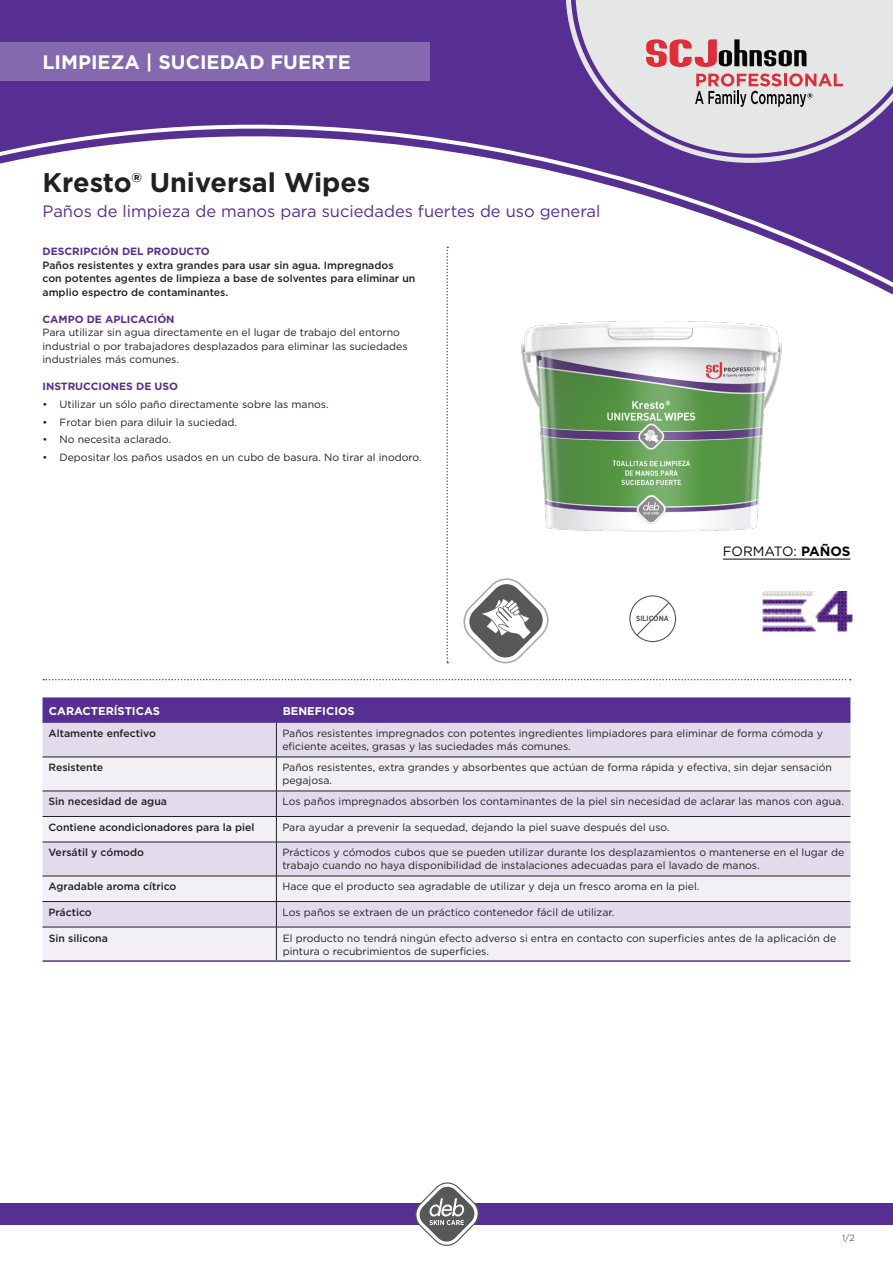
<style>
.page{position:relative;width:893px;height:1263px;background:#fff}
.page>*{position:absolute;margin:0;border:0;box-sizing:border-box;transform-origin:0 0}
.Product_Title{font:700 27px "Gotham";color:#231f20}
.t1{font:700 19.5px "Gotham";color:#fff}
.t2{font:16.5px "Gotham";color:#572e91}
.t3{font:13.5px "Gotham";letter-spacing:-.01em;color:#0a0604}
.t4{font:700 11.25px "Gotham";color:#fff}
.t5{font:10.5px/12.8px "Gotham";color:#231f20}
.t6{font:500 10.5px/13.5px "Gotham";color:#231f20}
.t7{font:700 10.5px "Gotham";color:#572e91}
.t8{font:300 9px "Gotham";color:#231f20}
.t9{font:700 7.5px "Gotham Narrow";color:#57585a}
.s1{font-weight:700}
</style>
<div class="page">
<div style="left:0;top:0;width:893px;height:295px;background:#572e91"></div>
<svg style="left:0;top:119px;width:893px;height:175px"></svg>
<div style="left:0;top:1203px;width:893px;height:22px;background:#572e91"></div>
<svg style="left:415px;top:1182px;width:64px;height:64px"></svg>
<div style="left:0;top:43px;width:429px;height:38px;background:#8469ae"></div>
<svg style="left:566px;top:0;width:327px;height:163px;background:#6d4b9e"></svg>
<svg style="left:575px;top:0;width:318px;height:154px;background:#c8c1d5"></svg>
<svg style="left:646px;top:39px;width:161px;height:28px;background:#b2878a"></svg>
<svg style="left:695px;top:73px;width:148px;height:34px;background:#ccacae"></svg>
<svg style="left:446px;top:247px;width:2px;height:416px"></svg>
<svg style="left:43px;top:679px;width:808px;height:1px"></svg>
<hr style="left:723px;top:559px;width:127px;height:1px;background:#0a0604">
<svg style="left:43px;top:697px;width:807px;height:26px;background:#5a3293"></svg>
<div style="left:43px;top:723px;width:807px;height:34px;background:#e1dbec"></div>
<svg style="left:43px;top:758px;width:807px;height:202px;fill:#f2eff7"></svg>
<hr style="left:43px;top:842px;width:233px;height:1px;background:#231f20">
<hr style="left:276px;top:842px;width:574px;height:1px;background:#231f20">
<hr style="left:276px;top:842px;width:1px;height:34px;background:#231f20">
<hr style="left:43px;top:876px;width:233px;height:1px;background:#231f20">
<hr style="left:276px;top:876px;width:574px;height:1px;background:#231f20">
<hr style="left:43px;top:901px;width:233px;height:1px;background:#231f20">
<hr style="left:276px;top:901px;width:574px;height:1px;background:#231f20">
<hr style="left:276px;top:723px;width:1px;height:34px;background:#231f20">
<hr style="left:43px;top:757px;width:233px;height:1px;background:#231f20">
<hr style="left:276px;top:757px;width:574px;height:1px;background:#231f20">
<hr style="left:276px;top:757px;width:1px;height:34px;background:#231f20">
<hr style="left:43px;top:791px;width:233px;height:1px;background:#231f20">
<hr style="left:276px;top:791px;width:574px;height:1px;background:#231f20">
<hr style="left:43px;top:816px;width:233px;height:1px;background:#231f20">
<hr style="left:276px;top:816px;width:574px;height:1px;background:#231f20">
<svg style="left:276px;top:791px;width:1px;height:51px"></svg>
<svg style="left:276px;top:876px;width:1px;height:51px"></svg>
<hr style="left:43px;top:927px;width:233px;height:1px;background:#231f20">
<hr style="left:276px;top:927px;width:574px;height:1px;background:#231f20">
<hr style="left:276px;top:927px;width:1px;height:33px;background:#231f20">
<hr style="left:43px;top:960px;width:233px;height:2px;background:#572e91">
<hr style="left:276px;top:960px;width:574px;height:2px;background:#572e91">
<svg style="left:463px;top:578px;width:86px;height:85px"></svg>
<img style="left:762px;top:591px;width:91px;height:41px">
<svg style="left:635px;top:601px;width:35px;height:36px"></svg>
<div style="left:629px;top:595px;width:47px;height:47px;border:1px solid #57585a;border-radius:50%"></div>
<img style="left:463px;top:278px;width:369px;height:254px">
<p class="t1" style="left:43px;top:49px;width:310px">LIMPIEZA | SUCIEDAD FUERTE</p>
<p class="Product_Title" style="left:43px;top:164px;width:329px">Kresto® Universal Wipes</p>
<p class="t2" style="left:43px;top:201px;width:559px">Paños de limpieza de manos para suciedades fuertes de uso general</p>
<p class="t7" style="left:43px;top:244px;width:169px">DESCRIPCIÓN DEL PRODUCTO</p>
<p class="t6" style="left:43px;top:258px;width:374px">Paños resistentes y extra grandes para usar sin agua. Impregnados con potentes agentes de limpieza a base de solventes para eliminar un amplio espectro de contaminantes.</p>
<p class="t7" style="left:43px;top:312px;width:134px">CAMPO DE APLICACIÓN</p>
<p class="t5" style="left:43px;top:325px;width:367px;line-height:13.5px">Para utilizar sin agua directamente en el lugar de trabajo del entorno industrial o por trabajadores desplazados para eliminar las suciedades industriales más comunes.</p>
<p class="t7" style="left:43px;top:379px;width:137px">INSTRUCCIONES DE USO</p>
<p class="t5" style="left:43px;top:397px;width:288px">• Utilizar un sólo paño directamente sobre las manos.</p>
<p class="t5" style="left:43px;top:415px;width:196px">• Frotar bien para diluir la suciedad.</p>
<p class="t5" style="left:43px;top:433px;width:130px">• No necesita aclarado.</p>
<p class="t5" style="left:43px;top:451px;width:381px">• Depositar los paños usados en un cubo de basura. No tirar al inodoro.</p>
<p class="t9" style="left:636px;top:613px;width:34px">SILICONA</p>
<p class="t3" style="left:723px;top:543px;width:129px">FORMATO: <span class="s1">PAÑOS</span></p>
<p class="t4" style="left:49px;top:703px;width:113px">CARACTERÍSTICAS</p>
<p class="t4" style="left:283px;top:703px;width:74px">BENEFICIOS</p>
<p class="t6" style="left:49px;top:727px;width:109px">Altamente enfectivo</p>
<p class="t5" style="left:282px;top:727px;width:542px">Paños resistentes impregnados con potentes ingredientes limpiadores para eliminar de forma cómoda y eficiente aceites, grasas y las suciedades más comunes.</p>
<p class="t6" style="left:49px;top:761px;width:56px">Resistente</p>
<p class="t5" style="left:282px;top:761px;width:551px">Paños resistentes, extra grandes y absorbentes que actúan de forma rápida y efectiva, sin dejar sensación pegajosa.</p>
<p class="t6" style="left:49px;top:795px;width:120px">Sin necesidad de agua</p>
<p class="t5" style="left:282px;top:795px;width:563px">Los paños impregnados absorben los contaminantes de la piel sin necesidad de aclarar las manos con agua.</p>
<p class="t6" style="left:49px;top:820px;width:207px">Contiene acondicionadores para la piel</p>
<p class="t5" style="left:282px;top:820px;width:389px">Para ayudar a prevenir la sequedad, dejando la piel suave después del uso.</p>
<p class="t6" style="left:49px;top:846px;width:97px">Versátil y cómodo</p>
<p class="t5" style="left:282px;top:846px;width:564px">Prácticos y cómodos cubos que se pueden utilizar durante los desplazamientos o mantenerse en el lugar de trabajo cuando no haya disponibilidad de instalaciones adecuadas para el lavado de manos.</p>
<p class="t6" style="left:49px;top:880px;width:129px">Agradable aroma cítrico</p>
<p class="t5" style="left:282px;top:880px;width:418px">Hace que el producto sea agradable de utilizar y deja un fresco aroma en la piel.</p>
<p class="t6" style="left:49px;top:905px;width:45px">Práctico</p>
<p class="t5" style="left:282px;top:906px;width:333px">Los paños se extraen de un práctico contenedor fácil de utilizar.</p>
<p class="t6" style="left:49px;top:931px;width:61px">Sin silicona</p>
<p class="t5" style="left:283px;top:931px;width:555px">El producto no tendrá ningún efecto adverso si entra en contacto con superficies antes de la aplicación de pintura o recubrimientos de superficies.</p>
<p class="t8" style="left:842px;top:1232px;width:14px">1/2</p>
</div>
